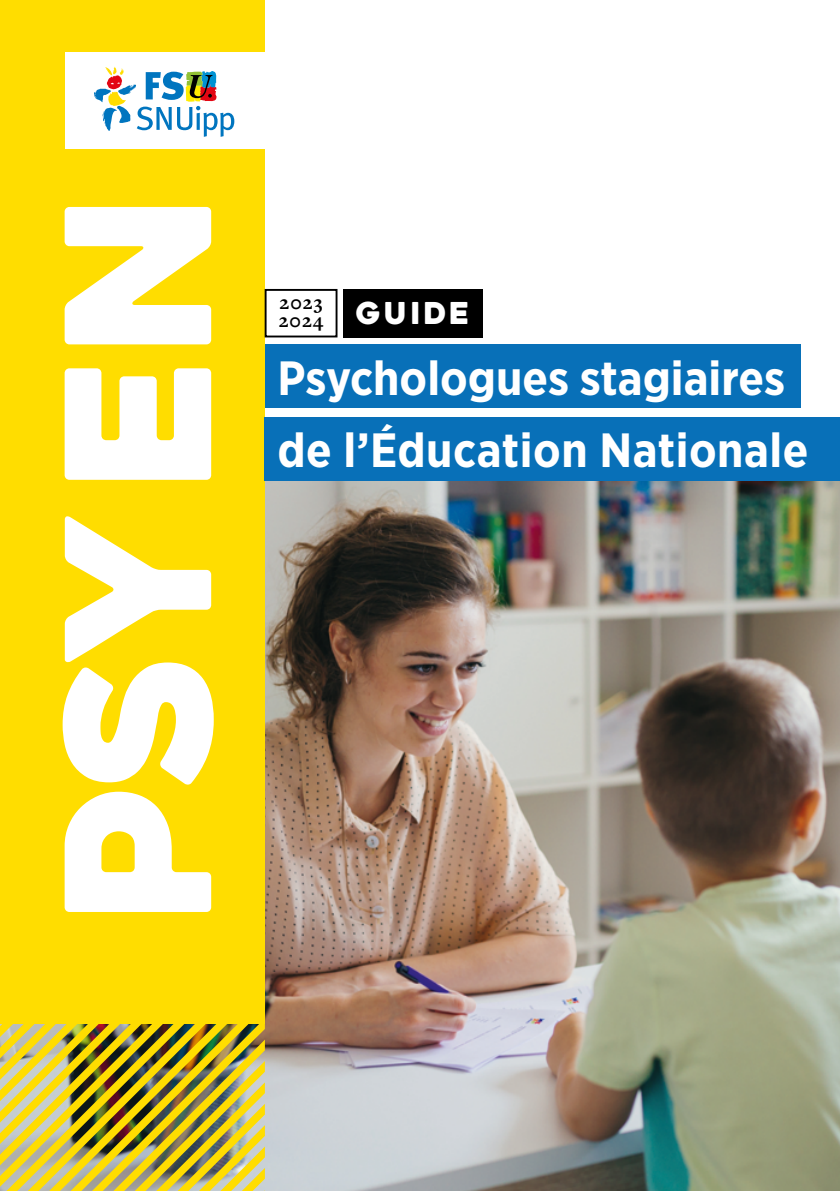
<style>
.page{position:relative;width:840px;height:1191px;background:#fff}
.page>*{position:absolute;margin:0;border:0;box-sizing:border-box;transform-origin:0 0}
.t1{font:200px "Heavitas";color:#fff}
.t2{font:700 48px "Gotham Narrow";color:#fff}
.t3{font:30px "Heavitas";letter-spacing:.095em;color:#fff}
.t4{font:700 20px/18px "Freight Text Pro";letter-spacing:.05em;color:#000}
</style>
<div class="page">
<img style="left:265px;top:481px;width:574px;height:710px">
<img style="left:0;top:1023px;width:265px;height:168px">
<div style="left:0;top:0;width:265px;height:1023px;background:#fd0"></div>
<div style="left:65px;top:52px;width:217px;height:97px;background:#fff"></div>
<div style="left:343px;top:289px;width:139px;height:48px;background:#000"></div>
<div style="left:264px;top:289px;width:73px;height:48px;border:2px solid #000"></div>
<div style="left:265px;top:344px;width:534px;height:64px;background:#0870b8"></div>
<div style="left:265px;top:417px;width:574px;height:64px;background:#0870b8"></div>
<svg style="left:94px;top:67px;width:140px;height:70px"></svg>
<p class="t1" style="left:16px;top:922px;width:736px;rotate:-90deg">PSYEN</p>
<p class="t4" style="left:278px;top:293px;width:46px">2023<br>2024</p>
<p class="t2" style="left:277px;top:348px;width:508px">Psychologues stagiaires</p>
<p class="t2" style="left:277px;top:419px;width:532px">de l’Éducation Nationale</p>
<p class="t3" style="left:355px;top:295px;width:115px">GUIDE</p>
</div>
